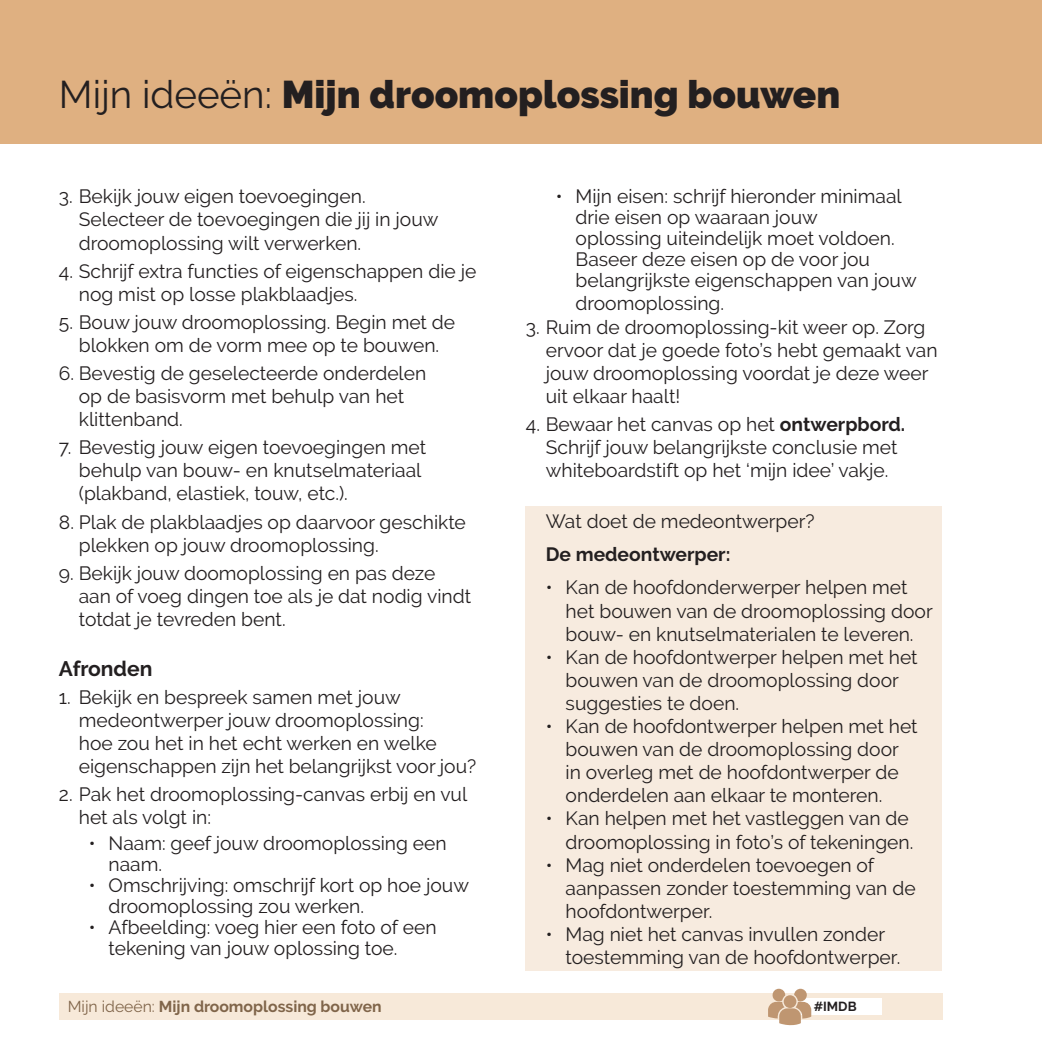
<style>
.page{position:relative;width:1042px;height:1042px;background:#fff}
.page>*{position:absolute;margin:0;border:0;box-sizing:border-box;transform-origin:0 0}
.t1{font:900 38.5px "Raleway";color:#231f20}
.Header1{font:700 21px "Raleway";color:#231f20}
.Fact_sheet{font:19.25px/23.1px "Raleway";color:#231f20}
.Fact_sheet-2{font:700 19.25px "Raleway";color:#231f20}
.t2{font:700 15.75px "Raleway";color:#80654a}
.t3{font:700 13.12px "Raleway";color:#231f20}
.s1{font-weight:400}
.s2{font-weight:700}
</style>
<div class="page">
<div style="left:0;top:0;width:1042px;height:144px;background:#dfb081"></div>
<div style="left:60px;top:993px;width:883px;height:27px;background:#f7e9d9"></div>
<div style="left:802px;top:998px;width:80px;height:16px;background:#fff"></div>
<svg style="left:768px;top:989px;width:43px;height:36px"></svg>
<div style="left:525px;top:506px;width:417px;height:465px;background:#f7ebdf"></div>
<p class="t1" style="left:59px;top:72px;width:783px"><span class="s1">Mijn ideeën:</span> Mijn droomoplossing bouwen</p>
<p class="Fact_sheet" style="left:79px;top:185px;width:361px;text-indent:-20px">3. Bekijk jouw eigen toevoegingen.<br>Selecteer de toevoegingen die jij in jouw droomoplossing wilt verwerken.</p>
<p class="Fact_sheet" style="left:79px;top:259px;width:399px;text-indent:-20px">4. Schrijf extra functies of eigenschappen die je nog mist op losse plakblaadjes.</p>
<p class="Fact_sheet" style="left:59px;top:310px;width:398px;text-align:center">5. Bouw jouw droomoplossing. Begin met de blokken om de vorm mee op te bouwen.</p>
<p class="Fact_sheet" style="left:79px;top:361px;width:349px;text-indent:-20px">6. Bevestig de geselecteerde onderdelen op de basisvorm met behulp van het klittenband.</p>
<p class="Fact_sheet" style="left:79px;top:436px;width:349px;text-indent:-20px">7. Bevestig jouw eigen toevoegingen met behulp van bouw- en knutselmateriaal (plakband, elastiek, touw, etc.).</p>
<p class="Fact_sheet" style="left:79px;top:510px;width:389px;text-indent:-20px">8. Plak de plakblaadjes op daarvoor geschikte plekken op jouw droomoplossing.</p>
<p class="Fact_sheet" style="left:79px;top:561px;width:394px;text-indent:-20px">9. Bekijk jouw doomoplossing en pas deze aan of voeg dingen toe als je dat nodig vindt totdat je tevreden bent.</p>
<p class="Header1" style="left:59px;top:656px;width:95px">Afronden</p>
<p class="Fact_sheet" style="left:79px;top:685px;width:399px;text-indent:-20px">1. Bekijk en bespreek samen met jouw medeontwerper jouw droomoplossing:<br>hoe zou het in het echt werken en welke eigenschappen zijn het belangrijkst voor jou?</p>
<p class="Fact_sheet" style="left:79px;top:783px;width:390px;text-indent:-20px">2. Pak het droomoplossing-canvas erbij en vul het als volgt in:</p>
<p class="Fact_sheet" style="left:109px;top:833px;width:340px;line-height:21px;text-indent:-20px">• Naam: geef jouw droomoplossing een naam.</p>
<p class="Fact_sheet" style="left:109px;top:875px;width:362px;line-height:21px;text-indent:-20px">• Omschrijving: omschrijf kort op hoe jouw droomoplossing zou werken.</p>
<p class="Fact_sheet" style="left:109px;top:917px;width:329px;line-height:21px;text-indent:-20px">• Afbeelding: voeg hier een foto of een tekening van jouw oplossing toe.</p>
<p class="Fact_sheet" style="left:575px;top:186px;width:343px;line-height:21px;text-indent:-20px">• Mijn eisen: schrijf hieronder minimaal drie eisen op waaraan jouw<br>oplossing uiteindelijk moet voldoen.<br>Baseer deze eisen op de voor jou belangrijkste eigenschappen van jouw</p>
<p class="Fact_sheet" style="left:575px;top:292px;width:150px">droomoplossing.</p>
<p class="Fact_sheet" style="left:546px;top:315px;width:393px;text-indent:-20px">3. Ruim de droomoplossing-kit weer op. Zorg ervoor dat je goede foto’s hebt gemaakt van jouw droomoplossing voordat je deze weer uit elkaar haalt!</p>
<p class="Fact_sheet" style="left:546px;top:412px;width:361px;text-indent:-20px">4. Bewaar het canvas op het <span class="s2">ontwerpbord.<br></span>Schrijf jouw belangrijkste conclusie met whiteboardstift op het ‘mijn idee’ vakje.</p>
<p class="Fact_sheet" style="left:546px;top:510px;width:270px">Wat doet de medeontwerper?</p>
<p class="Fact_sheet-2" style="left:546px;top:543px;width:186px">De medeontwerper:</p>
<p class="Fact_sheet" style="left:566px;top:576px;width:369px;text-indent:-20px">• Kan de hoofdonderwerper helpen met het bouwen van de droomoplossing door bouw- en knutselmaterialen te leveren.</p>
<p class="Fact_sheet" style="left:566px;top:645px;width:353px;text-indent:-20px">• Kan de hoofdontwerper helpen met het bouwen van de droomoplossing door suggesties te doen.</p>
<p class="Fact_sheet" style="left:566px;top:714px;width:353px;text-indent:-20px">• Kan de hoofdontwerper helpen met het bouwen van de droomoplossing door in overleg met de hoofdontwerper de onderdelen aan elkaar te monteren.</p>
<p class="Fact_sheet" style="left:546px;top:807px;width:369px;text-align:right">• Kan helpen met het vastleggen van de droomoplossing in foto’s of tekeningen.</p>
<p class="Fact_sheet" style="left:566px;top:853px;width:351px;text-indent:-20px">• Mag niet onderdelen toevoegen of aanpassen zonder toestemming van de hoofdontwerper.</p>
<p class="Fact_sheet" style="left:566px;top:922px;width:336px;text-indent:-20px">• Mag niet het canvas invullen zonder toestemming van de hoofdontwerper.</p>
<p class="t2" style="left:68px;top:997px;width:315px"><span class="s1">Mijn ideeën:</span> Mijn droomoplossing bouwen</p>
<p class="t3" style="left:814px;top:998px;width:44px">#IMDB</p>
</div>
